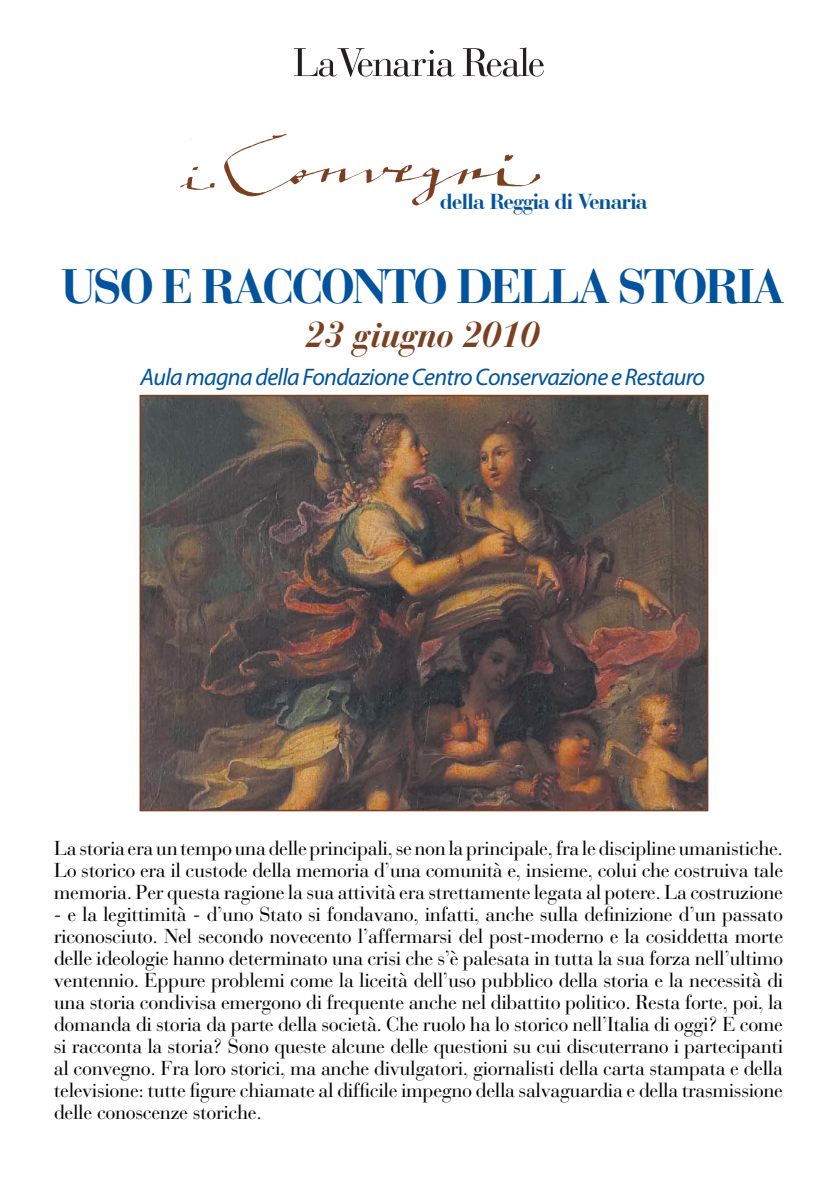
<style>
.page{position:relative;width:840px;height:1191px;background:#fff}
.page>*{position:absolute;margin:0;border:0;box-sizing:border-box;transform-origin:0 0}
.t1{font:700 48px "Bauer Bodoni";letter-spacing:-.06em;color:#01539e}
.t2{font:italic 700 36px "Bauer Bodoni";letter-spacing:-.025em;color:#7b4021}
.t3{font:italic 24px "Myriad Pro";letter-spacing:-.03em;color:#01539e}
.t4{font:700 22.6px "Bauer Bodoni BT";letter-spacing:-.02em;color:#01539e}
.t5{font:20px/22px "Bauer Bodoni";letter-spacing:-.02em;color:#000;text-align:justify}
</style>
<div class="page">
<img style="left:180px;top:138px;width:28px;height:52px">
<img style="left:208px;top:134px;width:333px;height:72px">
<img style="left:142px;top:398px;width:563px;height:410px">
<div style="left:139px;top:395px;width:569px;height:416px;border:2px solid #7b4021"></div>
<img style="left:293px;top:47px;width:250px;height:30px">
<p class="t4" style="left:440px;top:187px;width:208px">della Reggia di Venaria</p>
<h1 class="t1" style="left:61px;top:257px;width:724px">USO E RACCONTO DELLA STORIA</h1>
<h2 class="t2" style="left:305px;top:312px;width:236px">23 giugno 2010</h2>
<p class="t3" style="left:140px;top:362px;width:565px">Aula magna della Fondazione Centro Conservazione e Restauro</p>
<p class="t5" style="left:54px;top:837px;width:730px">La storia era un tempo una delle principali, se non la principale, fra le discipline umanistiche.<br>Lo storico era il custode della memoria d’una comunità e, insieme, colui che costruiva tale memoria. Per questa ragione la sua attività era strettamente legata al potere. La costruzione</p>
<p class="t5" style="left:54px;top:903px;width:730px">- e la legittimità - d’uno Stato si fondavano, infatti, anche sulla definizione d’un passato riconosciuto. Nel secondo novecento l’affermarsi del post-moderno e la cosiddetta morte delle ideologie hanno determinato una crisi che s’è palesata in tutta la sua forza nell’ultimo ventennio. Eppure problemi come la liceità dell’uso pubblico della storia e la necessità di una storia condivisa emergono di frequente anche nel dibattito politico. Resta forte, poi, la domanda di storia da parte della società. Che ruolo ha lo storico nell’Italia di oggi? E come si racconta la storia? Sono queste alcune delle questioni su cui discuterrano i partecipanti al convegno. Fra loro storici, ma anche divulgatori, giornalisti della carta stampata e della televisione: tutte figure chiamate al difficile impegno della salvaguardia e della trasmissione delle conoscenze storiche.</p>
</div>
